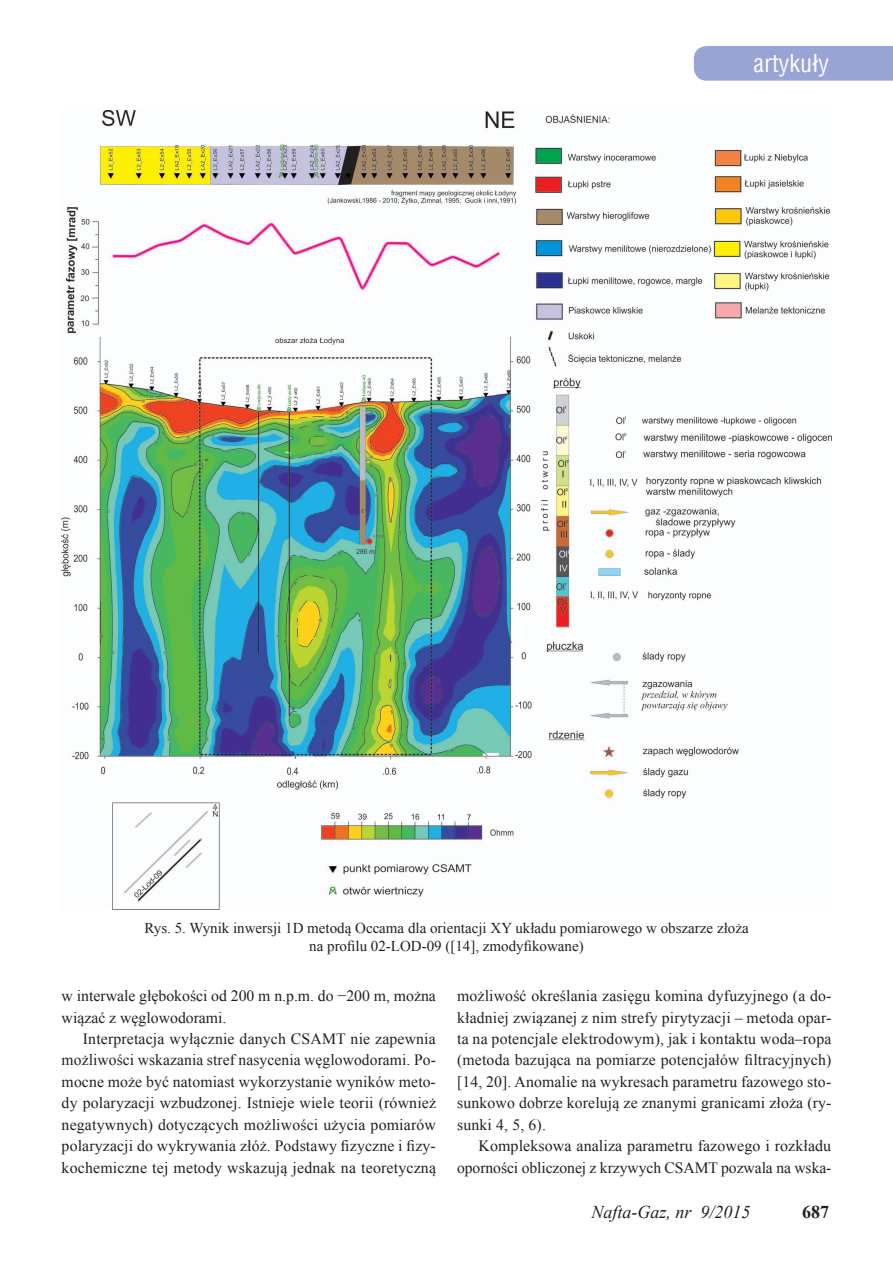
<style>
.page{position:relative;width:893px;height:1263px;background:#fff}
.page>*{position:absolute;margin:0;border:0;box-sizing:border-box;transform-origin:0 0}
.t1{font:24px "Switzerland Condensed";color:#fff}
.t2{font:italic 18px "Times New Roman";color:#231f20}
.t3{font:700 18px "Times New Roman";color:#231f20}
.t4{font:15.75px/21.5px "Times New Roman";letter-spacing:.005em;color:#231f20;text-align:justify}
.t5{font:15px/18px "Times New Roman";color:#231f20;text-align:center}
</style>
<div class="page">
<div style="left:694px;top:46px;width:199px;height:35px;background:#98a4d3"></div>
<img style="left:62px;top:111px;width:769px;height:798px">
<h1 class="t1" style="left:754px;top:48px;width:77px">artykuły</h1>
<p class="t5" style="left:144px;top:919px;width:606px">Rys. 5. Wynik inwersji 1D metodą Occama dla orientacji XY układu pomiarowego w obszarze złoża na profilu 02-LOD-09 ([14], zmodyfikowane)</p>
<p class="t4" style="left:62px;top:985px;width:376px">w interwale głębokości od 200 m n.p.m. do −200 m, można wiązać z węglowodorami.</p>
<p class="t4" style="left:62px;top:1028px;width:376px;text-indent:21px">Interpretacja wyłącznie danych CSAMT nie zapewnia możliwości wskazania stref nasycenia węglowodorami. Po&shy;mocne może być natomiast wykorzystanie wyników meto&shy;dy polaryzacji wzbudzonej. Istnieje wiele teorii (również negatywnych) dotyczących możliwości użycia pomiarów polaryzacji do wykrywania złóż. Podstawy fizyczne i fizy&shy;kochemiczne tej metody wskazują jednak na teoretyczną</p>
<p class="t4" style="left:457px;top:985px;width:376px">możliwość określania zasięgu komina dyfuzyjnego (a do&shy;kładniej związanej z nim strefy pirytyzacji – metoda opar&shy;ta na potencjale elektrodowym), jak i kontaktu woda–ropa (metoda bazująca na pomiarze potencjałów filtracyjnych) [14, 20]. Anomalie na wykresach parametru fazowego sto&shy;sunkowo dobrze korelują ze znanymi granicami złoża (ry&shy;sunki 4, 5, 6).</p>
<p class="t4" style="left:457px;top:1135px;width:376px;text-align:right">Kompleksowa analiza parametru fazowego i rozkładu oporności obliczonej z krzywych CSAMT pozwala na wska-</p>
<p class="t2" style="left:591px;top:1200px;width:161px">Nafta-Gaz, nr 9/2015</p>
<p class="t3" style="left:802px;top:1199px;width:28px">687</p>
</div>
